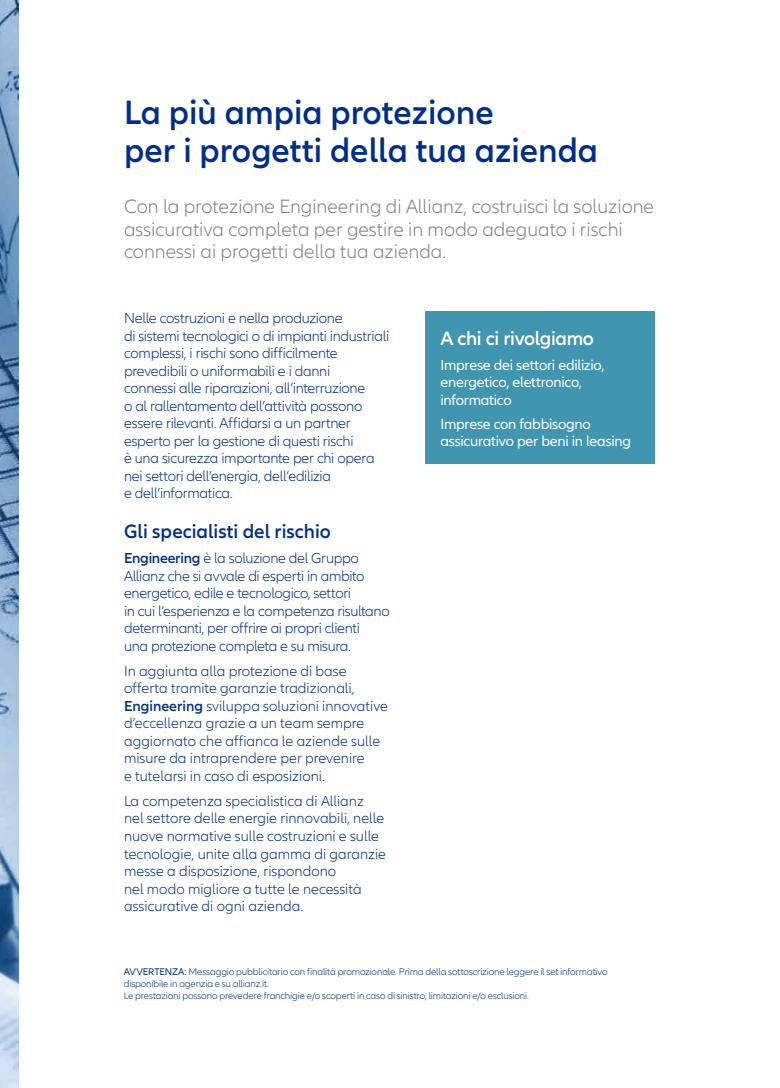
<style>
.page{position:relative;width:780px;height:1088px;background:#fff}
.page>*{position:absolute;margin:0;border:0;box-sizing:border-box;transform-origin:0 0}
.t1{font:600 35px/37.5px "Allianz Neo";color:#002f87}
.t2{font:300 20px/22.5px "Allianz Neo";color:#808080}
.t3{font:600 20px "Allianz Neo";color:#002f87}
.t4{font:600 20px "Allianz Neo";letter-spacing:-.015em;color:#fff}
.t5{font:300 15px/17.5px "Allianz Neo";letter-spacing:-.015em;color:#002f87}
.t6{font:15px/17.5px "Allianz Neo";letter-spacing:-.02em;color:#fff}
.t7{font:300 10px/12px "Allianz Neo";letter-spacing:-.015em;color:#002f87}
.s1{font-weight:600}
.s2{font-weight:400}
</style>
<div class="page">
<img style="left:0;top:0;width:19px;height:1087px">
<div style="left:425px;top:312px;width:230px;height:152px;background:#4095b1"></div>
<h1 class="t1" style="left:124px;top:95px;width:475px">La più ampia protezione<br>per i progetti della tua azienda</h1>
<h2 class="t2" style="left:124px;top:196px;width:531px">Con la protezione Engineering di Allianz, costruisci la soluzione assicurativa completa per gestire in modo adeguato i rischi connessi ai progetti della tua azienda.</h2>
<p class="t5" style="left:124px;top:310px;width:266px">Nelle costruzioni e nella produzione<br>di sistemi tecnologici o di impianti industriali complessi, i rischi sono difficilmente prevedibili o uniformabili e i danni<br>connessi alle riparazioni, all’interruzione<br>o al rallentamento dell’attività possono essere rilevanti. Affidarsi a un partner esperto per la gestione di questi rischi<br>è una sicurezza importante per chi opera nei settori dell’energia, dell’edilizia<br>e dell’informatica.</p>
<h2 class="t3" style="left:124px;top:520px;width:208px">Gli specialisti del rischio</h2>
<p class="t5" style="left:124px;top:550px;width:267px"><span class="s1">Engineering</span> è la soluzione del Gruppo Allianz che si avvale di esperti in ambito energetico, edile e tecnologico, settori<br>in cui l’esperienza e la competenza risultano determinanti, per offrire ai propri clienti<br>una protezione completa e su misura.</p>
<p class="t5" style="left:124px;top:662px;width:265px">In aggiunta alla protezione di base offerta tramite garanzie tradizionali, <span class="s1">Engineering</span> sviluppa soluzioni innovative d’eccellenza grazie a un team sempre aggiornato che affianca le aziende sulle misure da intraprendere per prevenire<br>e tutelarsi in caso di esposizioni.</p>
<p class="t5" style="left:124px;top:793px;width:263px">La competenza specialistica di Allianz nel settore delle energie rinnovabili, nelle nuove normative sulle costruzioni e sulle tecnologie, unite alla gamma di garanzie messe a disposizione, rispondono<br>nel modo migliore a tutte le necessità assicurative di ogni azienda.</p>
<h2 class="t4" style="left:440px;top:327px;width:155px">A chi ci rivolgiamo</h2>
<p class="t6" style="left:440px;top:357px;width:166px">Imprese dei settori edilizio, energetico, elettronico, informatico</p>
<p class="t6" style="left:440px;top:415px;width:192px">Imprese con fabbisogno assicurativo per beni in leasing</p>
<p class="t7" style="left:124px;top:966px;width:485px"><span class="s2">AVVERTENZA:</span> Messaggio pubblicitario con finalità promozionale. Prima della sottoscrizione leggere il set informativo disponibile in agenzia e su allianz.it.<br>Le prestazioni possono prevedere franchigie e/o scoperti in caso di sinistro, limitazioni e/o esclusioni.</p>
</div>
